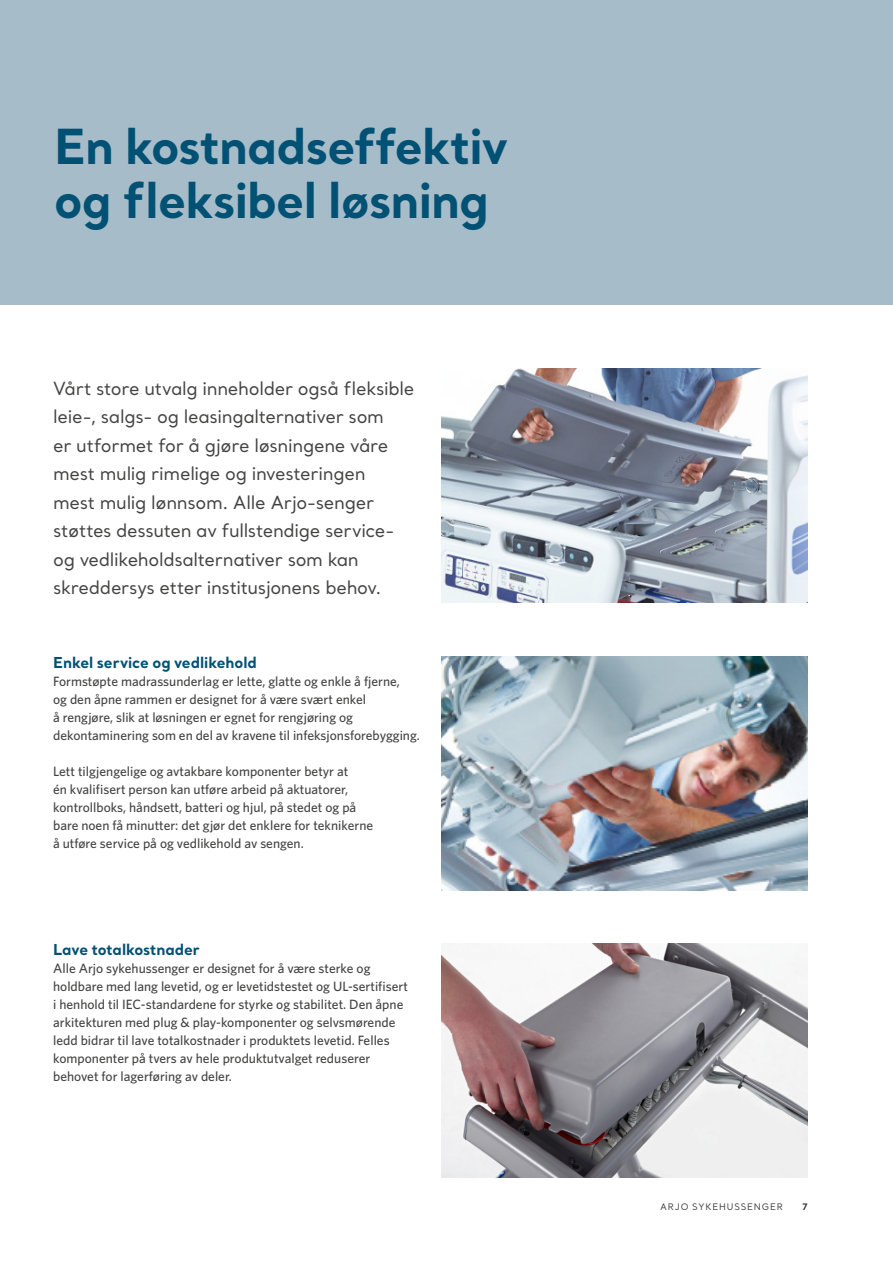
<style>
.page{position:relative;width:893px;height:1263px;background:#fff}
.page>*{position:absolute;margin:0;border:0;box-sizing:border-box;transform-origin:0 0}
.Headline_Santral_Bol{font:700 48px/54px "Santral";letter-spacing:-.02em;color:#015174}
.Preamble_Santral_Reg{font:18px/28.5px "Santral";letter-spacing:-.02em;color:#434342}
.Sub-heading_body_cop{font:700 15px "Santral";letter-spacing:-.005em;color:#015174}
.Body_copy_Whitney_Me{font:500 13.5px/18px "Whitney";color:#434342}
.t1{font:9px "Santral";letter-spacing:.09em;color:#434342}
.t2{font:700 9px "Santral";color:#434342}
</style>
<div class="page">
<div style="left:0;top:0;width:893px;height:305px;background:#a7bcc9"></div>
<img style="left:441px;top:369px;width:367px;height:234px">
<img style="left:441px;top:656px;width:367px;height:234px">
<img style="left:441px;top:944px;width:367px;height:234px">
<p class="Headline_Santral_Bol" style="left:54px;top:118px;width:455px">En kostnadseffektiv og fleksibel løsning</p>
<p class="Preamble_Santral_Reg" style="left:53px;top:374px;width:363px">Vårt store utvalg inneholder også fleksible leie-, salgs- og leasingalternativer som<br>er utformet for å gjøre løsningene våre mest mulig rimelige og investeringen<br>mest mulig lønnsom. Alle Arjo-senger støttes dessuten av fullstendige service&shy;og vedlikeholdsalternativer som kan skreddersys etter institusjonens behov.</p>
<p class="Sub-heading_body_cop" style="left:53px;top:652px;width:205px">Enkel service og vedlikehold</p>
<p class="Body_copy_Whitney_Me" style="left:53px;top:672px;width:368px">Formstøpte madrassunderlag er lette, glatte og enkle å fjerne,<br>og den åpne rammen er designet for å være svært enkel<br>å rengjøre, slik at løsningen er egnet for rengjøring og dekontaminering som en del av kravene til infeksjonsforebygging.</p>
<p class="Body_copy_Whitney_Me" style="left:53px;top:762px;width:322px">Lett tilgjengelige og avtakbare komponenter betyr at<br>én kvalifisert person kan utføre arbeid på aktuatorer, kontrollboks, håndsett, batteri og hjul, på stedet og på bare noen få minutter: det gjør det enklere for teknikerne å utføre service på og vedlikehold av sengen.</p>
<p class="Sub-heading_body_cop" style="left:53px;top:939px;width:148px">Lave totalkostnader</p>
<p class="Body_copy_Whitney_Me" style="left:53px;top:959px;width:356px">Alle Arjo sykehussenger er designet for å være sterke og holdbare med lang levetid, og er levetidstestet og UL-sertifisert i henhold til IEC-standardene for styrke og stabilitet. Den åpne arkitekturen med plug &amp; play-komponenter og selvsmørende ledd bidrar til lave totalkostnader i produktets levetid. Felles komponenter på tvers av hele produktutvalget reduserer behovet for lagerføring av deler.</p>
<p class="t1" style="left:660px;top:1201px;width:124px">ARJO SYKEHUSSENGER</p>
<p class="t2" style="left:803px;top:1200px;width:7px">7</p>
</div>
